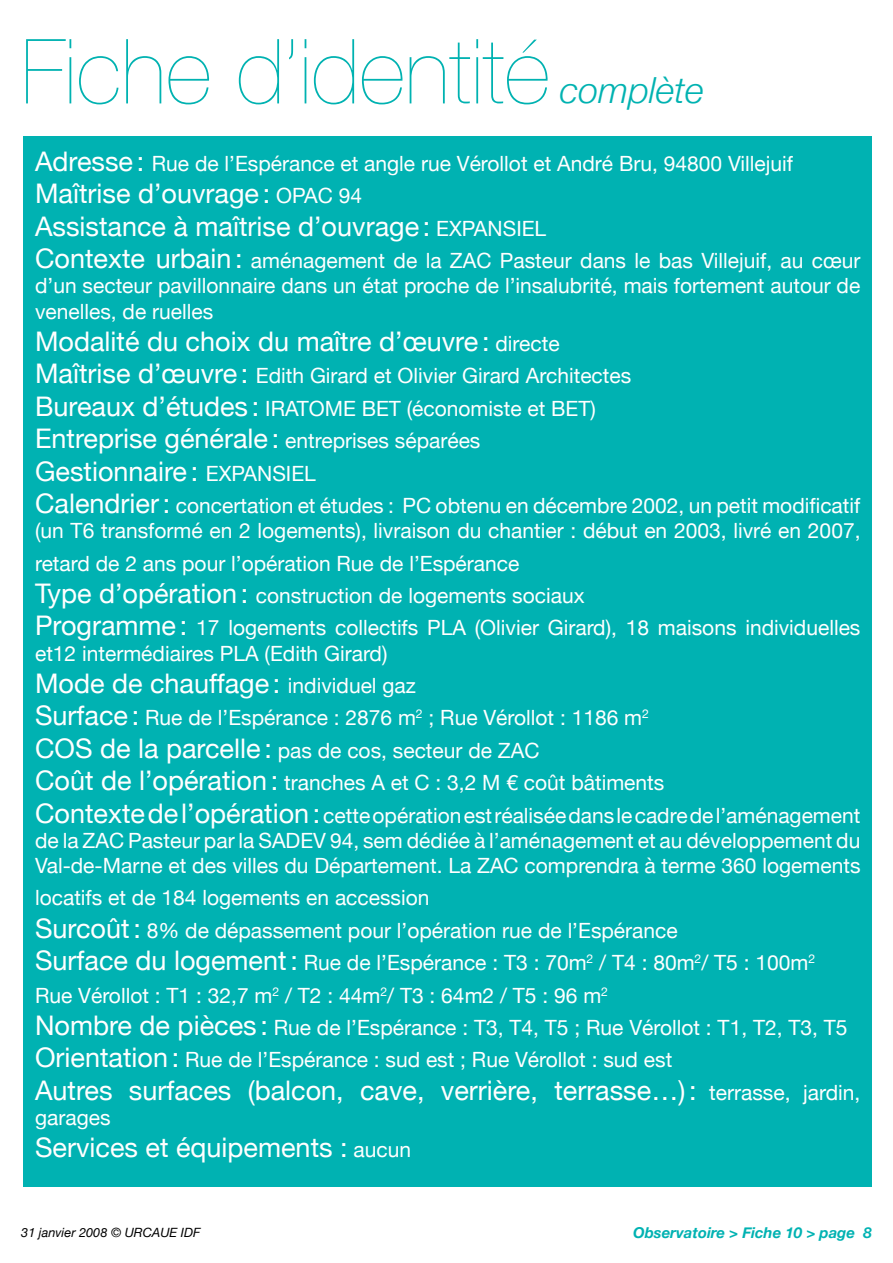
<style>
.page{position:relative;width:893px;height:1263px;background:#fff}
.page>*{position:absolute;margin:0;border:0;box-sizing:border-box;transform-origin:0 0}
.t1{font:200 90px "Helvetica Neue";color:#00b2b1}
.t2{font:italic 300 36px "Helvetica Neue";color:#00b2b1}
.t3{font:27px/32.4px "Helvetica Neue";color:#fff}
.t4{font:21px/32.4px "Helvetica Neue";color:#fff}
.t5{font:italic 700 15px "Helvetica Neue";color:#00b2b2}
.t6{font:italic 12.75px "Helvetica Neue";color:#000}
.s1{font-size:27px}
.s2{font-size:21px}
</style>
<div class="page">
<div style="left:23px;top:136px;width:849px;height:1051px;background:#00b2b2"></div>
<h1 class="t1" style="left:21px;top:20px;width:530px">Fiche d’identité</h1>
<h2 class="t2" style="left:560px;top:69px;width:146px">complète</h2>
<p class="t4" style="left:35px;top:147px;width:759px"><span class="s1">Adresse :</span> Rue de l’Espérance et angle rue Vérollot et André Bru, 94800 Villejuif</p>
<p class="t3" style="left:35px;top:177px;width:513px">Maîtrise d’ouvrage : <span class="s2">OPAC 94<br></span>Assistance à maîtrise d’ouvrage : <span class="s2">EXPANSIEL</span></p>
<p class="t4" style="left:35px;top:248px;width:827px;line-height:25.2px;text-align:justify"><span class="s1">Contexte urbain:</span> aménagement de la ZAC Pasteur dans le bas Villejuif, au cœur d’un secteur pavillonnaire dans un état proche de l’insalubrité, mais fortement autour de venelles, de ruelles</p>
<p class="t3" style="left:35px;top:325px;width:526px">Modalité du choix du maître d’œuvre : <span class="s2">directe</span></p>
<p class="t4" style="left:35px;top:359px;width:598px"><span class="s1">Maîtrise d’œuvre :</span> Edith Girard et Olivier Girard Architectes<br><span class="s1">Bureaux d’études :</span> IRATOME BET (économiste et BET)</p>
<p class="t3" style="left:35px;top:422px;width:447px">Entreprise générale : <span class="s2">entreprises séparées<br></span>Gestionnaire : <span class="s2">EXPANSIEL</span></p>
<p class="t4" style="left:35px;top:493px;width:827px;line-height:25.2px"><span class="s1">Calendrier:</span> concertation et études : PC obtenu en décembre 2002, un petit modificatif (un T6 transformé en 2 logements), livraison du chantier : début en 2003, livré en 2007,</p>
<p class="t4" style="left:35px;top:547px;width:827px">retard de 2 ans pour l’opération Rue de l’Espérance<br><span class="s1">Type d’opération:</span> construction de logements sociaux<br><span class="s1">Programme :</span> 17 logements collectifs PLA (Olivier Girard), 18 maisons individuelles</p>
<p class="t4" style="left:35px;top:637px;width:354px">et12 intermédiaires PLA (Edith Girard)</p>
<p class="t3" style="left:35px;top:667px;width:382px">Mode de chauffage : <span class="s2">individuel gaz</span></p>
<p class="t4" style="left:35px;top:701px;width:827px"><span class="s1">Surface :</span> Rue de l’Espérance : 2876 m<sup>2</sup> ; Rue Vérollot : 1186 m<sup>2<br></sup><span class="s1">COS de la parcelle :</span> pas de cos, secteur de ZAC<br><span class="s1">Coût de l’opération:</span> tranches A et C : 3,2 M € coût bâtiments<br><span class="s1">Contexte de l’opération:</span> cette opération est réalisée dans le cadre de l’aménagement</p>
<p class="t4" style="left:35px;top:827px;width:827px;line-height:25.2px">de la ZAC Pasteur par la SADEV 94, sem dédiée à l’aménagement et au développement du<br>Val-de-Marne et des villes du Département. La ZAC comprendra à terme 360 logements</p>
<p class="t4" style="left:35px;top:881px;width:814px">locatifs et de 184 logements en accession<br><span class="s1">Surcoût:</span> 8% de dépassement pour l’opération rue de l’Espérance<br><span class="s1">Surface du logement:</span> Rue de l’Espérance : T3 : 70m<sup>2</sup> / T4 : 80m<sup>2</sup>/ T5 : 100m<sup>2<br></sup>Rue Vérollot : T1 : 32,7 m<sup>2</sup> / T2 : 44m<sup>2</sup>/ T3 : 64m2 / T5 : 96 m<sup>2<br></sup><span class="s1">Nombre de pièces :</span> Rue de l’Espérance : T3, T4, T5 ; Rue Vérollot : T1, T2, T3, T5<br><span class="s1">Orientation:</span> Rue de l’Espérance : sud est ; Rue Vérollot : sud est</p>
<p class="t3" style="left:35px;top:1074px;width:827px">Autres surfaces (balcon, cave, verrière, terrasse…): <span class="s2">terrasse, jardin,</span></p>
<p class="t4" style="left:35px;top:1101px;width:77px">garages</p>
<p class="t3" style="left:35px;top:1131px;width:377px">Services et équipements : <span class="s2">aucun</span></p>
<p class="t6" style="left:21px;top:1225px;width:181px">31 janvier 2008 © URCAUE IDF</p>
<p class="t5" style="left:633px;top:1224px;width:240px">Observatoire &gt; Fiche 10 &gt; page 8</p>
</div>
